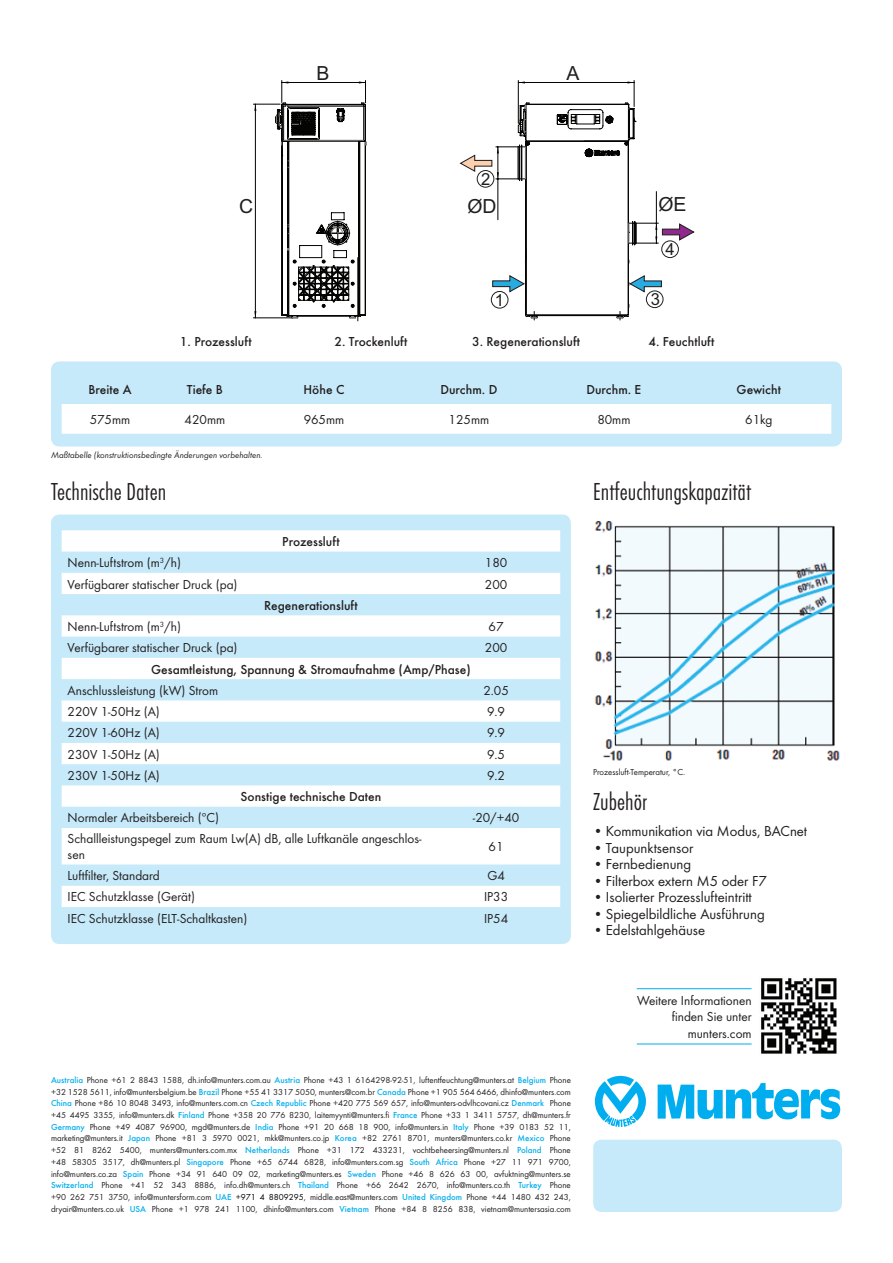
<style>
.page{position:relative;width:893px;height:1263px;background:#fff}
.page>*{position:absolute;margin:0;border:0;box-sizing:border-box;transform-origin:0 0}
.t1{font:300 25.5px "Futura Con";color:#231f20}
.t2{font:19.5px "Arial";color:#211e1e}
.t3{font:16.65px "Arial";color:#211e1e}
.t4{font:15px "Futura Boo";color:#231f20}
.t5{font:13.5px/16.2px "Futura Boo";color:#231f20}
.t6{font:500 13.5px "Futura";color:#231f20}
.t7{font:9px/11.7px "Futura Boo";color:#231f20;text-align:justify}
.t8{font:9px "Futura Boo Obl";color:#231f20}
.s1{font-family:"Futura";font-weight:500;color:#00aeef}
.s2{color:#000}
</style>
<div class="page">
<svg style="left:253px;top:80px;width:113px;height:238px"></svg>
<hr style="left:358px;top:258px;width:1px;height:63px;background:#040503">
<svg style="left:459px;top:80px;width:236px;height:240px"></svg>
<div style="left:477px;top:170px;width:17px;height:18px;border:1px solid #211e1e;border-radius:50%"></div>
<div style="left:51px;top:361px;width:791px;height:85px;background:#c6eafa;border-radius:9px"></div>
<div style="left:62px;top:404px;width:769px;height:30px;background:#fff"></div>
<div style="left:51px;top:514px;width:520px;height:430px;background:#c6eafa;border-radius:9px"></div>
<svg style="left:62px;top:530px;width:498px;height:377px;fill:#fff"></svg>
<svg style="left:658px;top:1083px;width:182px;height:37px"></svg>
<svg style="left:595px;top:1076px;width:51px;height:51px"></svg>
<div style="left:593px;top:1140px;width:249px;height:72px;background:#c6eafa;border-radius:9px"></div>
<img style="left:594px;top:521px;width:246px;height:240px">
<img style="left:761px;top:978px;width:76px;height:76px">
<hr style="left:637px;top:988px;width:115px;height:1px;background:#00aeef">
<hr style="left:637px;top:1044px;width:115px;height:1px;background:#00aeef">
<h2 class="t2" style="left:239px;top:193px;width:16px">C</h2>
<h2 class="t2" style="left:317px;top:61px;width:14px">B</h2>
<h3 class="t3" style="left:481px;top:168px;width:11px">2</h3>
<h2 class="t2" style="left:467px;top:193px;width:31px">ØD</h2>
<h2 class="t2" style="left:566px;top:61px;width:14px">A</h2>
<h2 class="t2" style="left:658px;top:191px;width:30px">ØE</h2>
<h3 class="t3" style="left:665px;top:238px;width:11px">4</h3>
<h3 class="t3" style="left:495px;top:289px;width:11px">1</h3>
<h3 class="t3" style="left:651px;top:288px;width:11px">3</h3>
<h3 class="t6" style="left:180px;top:334px;width:73px">1. Prozessluft</h3>
<h3 class="t6" style="left:335px;top:334px;width:74px">2. Trockenluft</h3>
<h3 class="t6" style="left:472px;top:334px;width:110px">3. Regenerationsluft</h3>
<h3 class="t6" style="left:648px;top:334px;width:67px">4. Feuchtluft</h3>
<h3 class="t6" style="left:88px;top:382px;width:45px">Breite A</h3>
<h3 class="t6" style="left:187px;top:382px;width:38px">Tiefe B</h3>
<h3 class="t6" style="left:304px;top:382px;width:42px">Höhe C</h3>
<h3 class="t6" style="left:440px;top:382px;width:58px">Durchm. D</h3>
<h3 class="t6" style="left:586px;top:382px;width:56px">Durchm. E</h3>
<h3 class="t6" style="left:737px;top:382px;width:46px">Gewicht</h3>
<h3 class="t5" style="left:90px;top:411px;width:42px">575mm</h3>
<h3 class="t5" style="left:185px;top:411px;width:42px">420mm</h3>
<h3 class="t5" style="left:304px;top:411px;width:42px">965mm</h3>
<h3 class="t5" style="left:449px;top:411px;width:42px">125mm</h3>
<h3 class="t5" style="left:597px;top:411px;width:35px">80mm</h3>
<h3 class="t5" style="left:745px;top:411px;width:29px">61kg</h3>
<p class="t8" style="left:51px;top:450px;width:213px">Maßtabelle (konstruktionsbedingte Änderungen vorbehalten.</p>
<h1 class="t1" style="left:51px;top:476px;width:117px">Technische Daten</h1>
<h3 class="t6" style="left:282px;top:533px;width:59px">Prozessluft</h3>
<h3 class="t5" style="left:68px;top:555px;width:115px">Nenn-Luftstrom (m<sup>3</sup>/h)</h3>
<h3 class="t5" style="left:485px;top:555px;width:24px">180</h3>
<h3 class="t5" style="left:68px;top:576px;width:171px">Verfügbarer statischer Druck (pa)</h3>
<h3 class="t5" style="left:485px;top:576px;width:24px">200</h3>
<h3 class="t6" style="left:264px;top:597px;width:95px">Regenerationsluft</h3>
<h3 class="t5" style="left:68px;top:618px;width:115px">Nenn-Luftstrom (m<sup>3</sup>/h)</h3>
<h3 class="t5" style="left:489px;top:618px;width:16px">67</h3>
<h3 class="t5" style="left:68px;top:640px;width:171px">Verfügbarer statischer Druck (pa)</h3>
<h3 class="t5" style="left:485px;top:640px;width:24px">200</h3>
<h3 class="t6" style="left:151px;top:661px;width:321px">Gesamtleistung, Spannung &amp; Stromaufnahme (Amp/Phase)</h3>
<h3 class="t5" style="left:68px;top:682px;width:152px">Anschlussleistung (kW) Strom</h3>
<h3 class="t5" style="left:483px;top:682px;width:27px">2.05</h3>
<h3 class="t5" style="left:68px;top:703px;width:94px">220V 1-50Hz (A)</h3>
<h3 class="t5" style="left:487px;top:703px;width:19px">9.9</h3>
<h3 class="t5" style="left:68px;top:725px;width:94px">220V 1-60Hz (A)</h3>
<h3 class="t5" style="left:487px;top:725px;width:19px">9.9</h3>
<h3 class="t5" style="left:68px;top:746px;width:94px">230V 1-50Hz (A)</h3>
<h3 class="t5" style="left:487px;top:746px;width:19px">9.5</h3>
<h3 class="t5" style="left:68px;top:767px;width:94px">230V 1-50Hz (A)</h3>
<h3 class="t5" style="left:487px;top:767px;width:19px">9.2</h3>
<h3 class="t6" style="left:241px;top:789px;width:142px">Sonstige technische Daten</h3>
<h3 class="t5" style="left:68px;top:810px;width:153px">Normaler Arbeitsbereich (ºC)</h3>
<h3 class="t5" style="left:473px;top:810px;width:48px">-20/+40</h3>
<h3 class="t5" style="left:68px;top:830px;width:355px">Schallleistungspegel zum Raum Lw(A) dB, alle Luftkanäle angeschlos&shy;sen</h3>
<h3 class="t5" style="left:489px;top:839px;width:16px">61</h3>
<h3 class="t5" style="left:68px;top:867px;width:94px">Luftfilter, Standard</h3>
<h3 class="t5" style="left:487px;top:867px;width:19px">G4</h3>
<h3 class="t5" style="left:68px;top:889px;width:129px">IEC Schutzklasse (Gerät)</h3>
<h3 class="t5" style="left:484px;top:889px;width:26px">IP33</h3>
<h3 class="t5" style="left:68px;top:910px;width:181px">IEC Schutzklasse (ELT-Schaltkasten)</h3>
<h3 class="t5" style="left:484px;top:910px;width:26px">IP54</h3>
<h1 class="t1" style="left:593px;top:476px;width:159px">Entfeuchtungskapazität</h1>
<p class="t7" style="left:593px;top:766px;width:94px">Prozessluft-Temperatur, °C.</p>
<h1 class="t1" style="left:593px;top:787px;width:55px">Zubehör</h1>
<h3 class="t4" style="left:593px;top:822px;width:215px">• Kommunikation via Modus, BACnet</h3>
<h3 class="t4" style="left:593px;top:839px;width:102px">• Taupunktsensor</h3>
<h3 class="t4" style="left:593px;top:855px;width:99px">• Fernbedienung</h3>
<h3 class="t4" style="left:593px;top:872px;width:175px">• Filterbox extern M5 oder F7</h3>
<h3 class="t4" style="left:593px;top:888px;width:160px">• Isolierter Prozesslufteintritt</h3>
<h3 class="t4" style="left:593px;top:905px;width:173px">• Spiegelbildliche Ausführung</h3>
<h3 class="t4" style="left:593px;top:921px;width:114px">• Edelstahlgehäuse</h3>
<p class="t7" style="left:51px;top:1074px;width:521px"><span class="s1">Australia</span> Phone +61 2 8843 1588, dh.info@munters.com.au <span class="s1">Austria</span> Phone +43 1 6164298-92-51, luftentfeuchtung@munters.at <span class="s1">Belgium</span> Phone +32 1528 5611, info@muntersbelgium.be <span class="s1">Brazil</span> Phone +55 41 3317 5050, munters@com.br <span class="s1">Canada</span> Phone +1 905 564 6466, dhinfo@munters.com <span class="s1">China</span> Phone +86 10 8048 3493, info@munters.com.cn <span class="s1">Czech Republic</span> Phone +420 775 569 657, info@munters-odvlhcovani.cz <span class="s1">Denmark</span> Phone +45 4495 3355, info@munters.dk <span class="s1">Finland</span> Phone +358 20 776 8230, laitemyynti@munters.fi <span class="s1">France</span> Phone +33 1 3411 5757, dh@munters.fr <span class="s1">Germany</span> Phone +49 4087 96900, mgd@munters.de <span class="s1">India</span> Phone +91 20 668 18 900, info@munters.in <span class="s1">Italy</span> Phone +39 0183 52 11, marketing@munters.it <span class="s1">Japan</span> Phone +81 3 5970 0021, mkk@munters.co.jp <span class="s1">Korea</span> +82 2761 8701, munters@munters.co.kr <span class="s1">Mexico</span> Phone +52 81 8262 5400, munters@munters.com.mx <span class="s1">Netherlands</span> Phone +31 172 433231, vochtbeheersing@munters.nl <span class="s1">Poland</span> Phone +48 58305 3517, dh@munters.pl <span class="s1">Singapore</span> Phone +65 6744 6828, info@munters.com.sg <span class="s1">South Africa</span> Phone +27 11 971 9700, info@munters.co.za <span class="s1">Spain</span> Phone +34 91 640 09 02, marketing@munters.es <span class="s1">Sweden</span> Phone +46 8 626 63 00, avfuktning@munters.se <span class="s1">Switzerland</span> Phone +41 52 343 8886, info.dh@munters.ch <span class="s1">Thailand</span> Phone +66 2642 2670, info@munters.co.th <span class="s1">Turkey</span> Phone +90 262 751 3750, info@muntersform.com <span class="s1">UAE</span> <span class="s2">+971 4 8809295</span>, middle.east@munters.com <span class="s1">United Kingdom</span> Phone +44 1480 432 243, dryair@munters.co.uk <span class="s1">USA</span> Phone +1 978 241 1100, dhinfo@munters.com <span class="s1">Vietnam</span> Phone +84 8 8256 838, vietnam@muntersasia.com</p>
<h3 class="t5" style="left:637px;top:992px;width:116px;text-align:right">Weitere Informationen finden Sie unter munters.com</h3>
</div>
